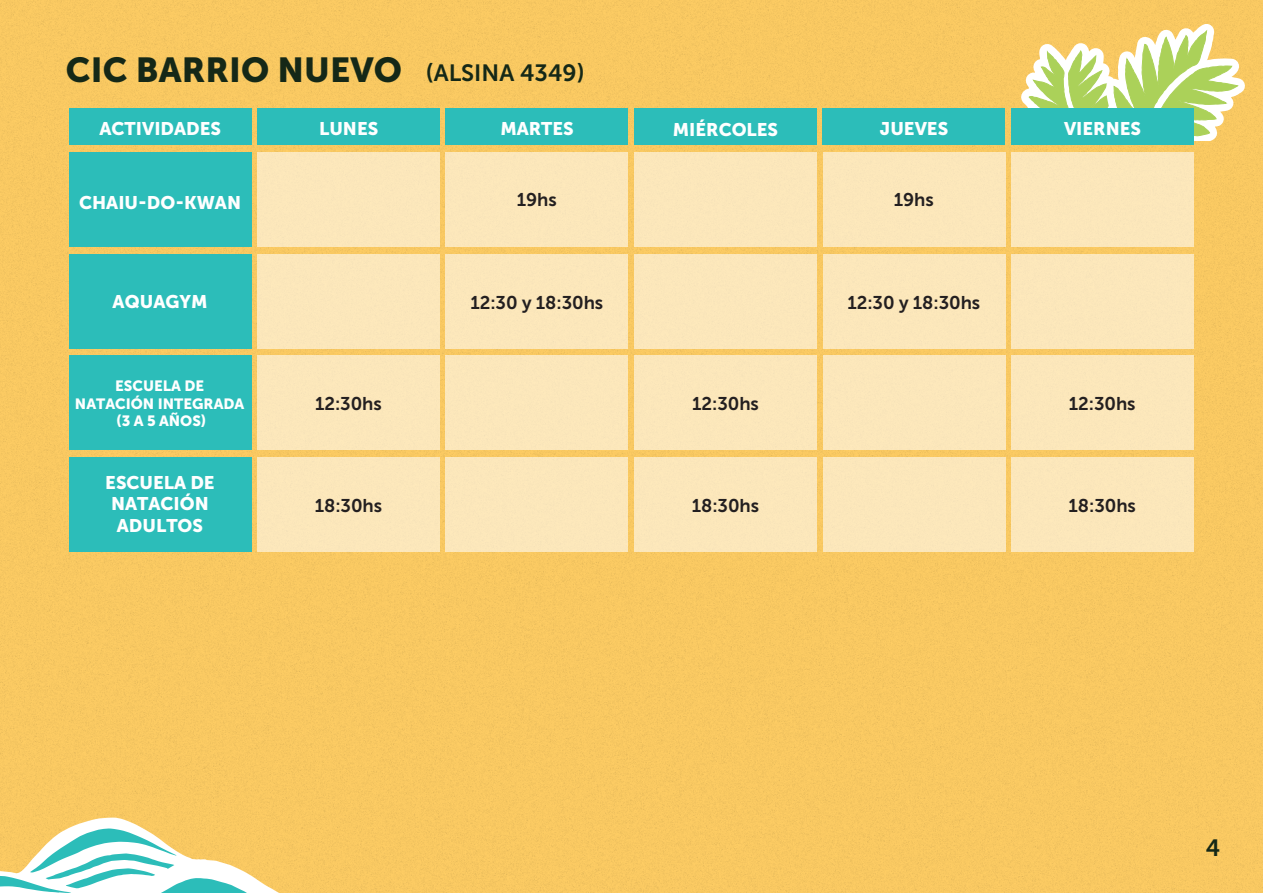
<style>
.page{position:relative;width:1263px;height:893px;background:#f9c961}
.page>*{position:absolute;margin:0;border:0;box-sizing:border-box;transform-origin:0 0}
.t1{font:34.5px "Museo Sans 900";letter-spacing:.005em;color:#152817}
.t2{font:23.4px "Museo Sans 700";color:#152817}
.t3{font:18.45px "Museo Sans 700";letter-spacing:-.005em;color:#231f20}
.t4{font:18.15px/21.5px "Museo Sans 900";color:#fff;text-align:center}
.t5{font:14.85px/17.5px "Museo Sans 900";color:#fff;text-align:center}
.s1{font-family:"Museo Sans 700";font-size:23.4px}
</style>
<div class="page">
<svg style="left:0;top:817px;width:349px;height:76px"></svg>
<svg style="left:1011px;top:0;width:252px;height:140px"></svg>
<div style="left:69px;top:108px;width:182px;height:37px;background:#2cbdb9"></div>
<div style="left:257px;top:152px;width:183px;height:95px;background:#fce7ba"></div>
<div style="left:445px;top:152px;width:183px;height:95px;background:#fce7ba"></div>
<div style="left:634px;top:152px;width:183px;height:95px;background:#fce7ba"></div>
<div style="left:823px;top:152px;width:183px;height:95px;background:#fce7ba"></div>
<div style="left:1011px;top:152px;width:183px;height:95px;background:#fce7ba"></div>
<div style="left:257px;top:254px;width:183px;height:95px;background:#fce7ba"></div>
<div style="left:445px;top:254px;width:183px;height:95px;background:#fce7ba"></div>
<div style="left:634px;top:254px;width:183px;height:95px;background:#fce7ba"></div>
<div style="left:823px;top:254px;width:183px;height:95px;background:#fce7ba"></div>
<div style="left:1011px;top:254px;width:183px;height:95px;background:#fce7ba"></div>
<div style="left:257px;top:355px;width:183px;height:95px;background:#fce7ba"></div>
<div style="left:445px;top:355px;width:183px;height:95px;background:#fce7ba"></div>
<div style="left:634px;top:355px;width:183px;height:95px;background:#fce7ba"></div>
<div style="left:823px;top:355px;width:183px;height:95px;background:#fce7ba"></div>
<div style="left:1011px;top:355px;width:183px;height:95px;background:#fce7ba"></div>
<div style="left:257px;top:457px;width:183px;height:94px;background:#fce7ba"></div>
<div style="left:445px;top:457px;width:183px;height:94px;background:#fce7ba"></div>
<div style="left:634px;top:457px;width:183px;height:94px;background:#fce7ba"></div>
<div style="left:823px;top:457px;width:183px;height:94px;background:#fce7ba"></div>
<div style="left:1011px;top:457px;width:183px;height:94px;background:#fce7ba"></div>
<div style="left:257px;top:108px;width:183px;height:37px;background:#2cbdb9"></div>
<div style="left:445px;top:108px;width:183px;height:37px;background:#2cbdb9"></div>
<div style="left:634px;top:108px;width:183px;height:37px;background:#2cbdb9"></div>
<div style="left:822px;top:108px;width:183px;height:37px;background:#2cbdb9"></div>
<div style="left:1011px;top:108px;width:183px;height:37px;background:#2cbdb9"></div>
<div style="left:69px;top:152px;width:182px;height:95px;background:#2cbdb9"></div>
<div style="left:69px;top:254px;width:182px;height:95px;background:#2cbdb9"></div>
<div style="left:69px;top:355px;width:182px;height:95px;background:#2cbdb9"></div>
<div style="left:69px;top:457px;width:182px;height:94px;background:#2cbdb9"></div>
<h1 class="t1" style="left:66px;top:51px;width:520px">CIC BARRIO NUEVO <span class="s1">(ALSINA 4349)</span></h1>
<p class="t4" style="left:99px;top:118px;width:123px">ACTIVIDADES</p>
<p class="t4" style="left:319px;top:118px;width:61px">LUNES</p>
<p class="t4" style="left:500px;top:118px;width:75px">MARTES</p>
<p class="t4" style="left:673px;top:119px;width:107px">MIÉRCOLES</p>
<p class="t4" style="left:880px;top:118px;width:70px">JUEVES</p>
<p class="t4" style="left:1064px;top:118px;width:78px">VIERNES</p>
<p class="t4" style="left:79px;top:192px;width:164px">CHAIU-DO-KWAN</p>
<p class="t3" style="left:517px;top:190px;width:41px">19hs</p>
<p class="t3" style="left:894px;top:190px;width:41px">19hs</p>
<p class="t4" style="left:113px;top:290px;width:96px">AQUAGYM</p>
<p class="t5" style="left:75px;top:377px;width:171px">ESCUELA DE<br>NATACIÓN INTEGRADA (3 A 5 AÑOS)</p>
<p class="t4" style="left:105px;top:471px;width:111px">ESCUELA DE<br>NATACIÓN<br>ADULTOS</p>
<p class="t3" style="left:470px;top:292px;width:134px">12:30 y 18:30hs</p>
<p class="t3" style="left:847px;top:292px;width:134px">12:30 y 18:30hs</p>
<p class="t3" style="left:315px;top:393px;width:68px">12:30hs</p>
<p class="t3" style="left:692px;top:393px;width:68px">12:30hs</p>
<p class="t3" style="left:1069px;top:393px;width:68px">12:30hs</p>
<p class="t3" style="left:315px;top:495px;width:69px">18:30hs</p>
<p class="t3" style="left:692px;top:495px;width:69px">18:30hs</p>
<p class="t3" style="left:1068px;top:495px;width:69px">18:30hs</p>
<p class="t2" style="left:1206px;top:834px;width:16px">4</p>
</div>
